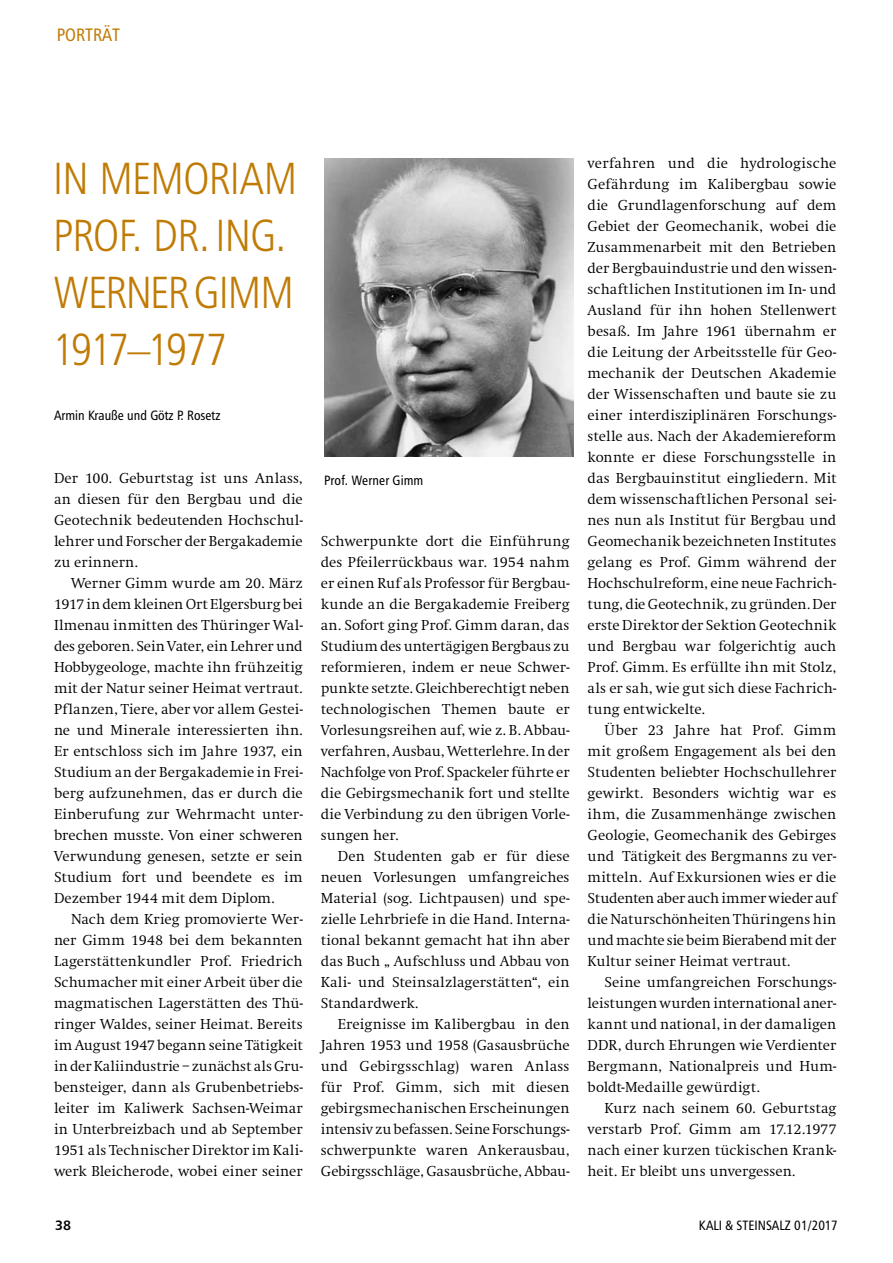
<style>
.page{position:relative;width:893px;height:1263px;background:#fff}
.page>*{position:absolute;margin:0;border:0;box-sizing:border-box;transform-origin:0 0}
.t1{font:45px/57px "Humanist 777 BT Light Condensed B";letter-spacing:-.02em;color:#c07b04}
.t2{font:18px "Humanist 777 BT Roman Condensed B";color:#c07b04}
.t3{font:300 15px/21px "Swift EF";color:#000;text-align:justify}
.t4{font:13.5px "Humanist 777 BT Roman Condensed B";color:#000}
.t5{font:13.5px "Humanist 777 BT Bold B";color:#000}
</style>
<div class="page">
<img style="left:324px;top:159px;width:250px;height:297px">
<p class="t2" style="left:57px;top:24px;width:65px">porträt</p>
<h1 class="t1" style="left:53px;top:149px;width:246px">IN MEMORIAM<br>PROF. DR. ING.<br>WERNERGIMM<br>1917–1977</h1>
<p class="t4" style="left:54px;top:407px;width:168px">Armin Krauße und Götz P. Rosetz</p>
<p class="t3" style="left:54px;top:468px;width:250px">Der 100. Geburtstag ist uns Anlass, an diesen für den Bergbau und die Geotechnik bedeutenden Hochschul&shy;lehrer und Forscher der Bergakademie zu erinnern.</p>
<p class="t3" style="left:54px;top:573px;width:250px;text-indent:17px">Werner Gimm wurde am 20. März 1917 in dem kleinen Ort Elgersburg bei Ilmenau inmitten des Thüringer Wal&shy;des geboren. Sein Vater, ein Lehrer und Hobbygeologe, machte ihn frühzeitig mit der Natur seiner Heimat vertraut.<br>Pflanzen, Tiere, aber vor allem Gestei&shy;ne und Minerale interessierten ihn.<br>Er entschloss sich im Jahre 1937, ein Studium an der Bergakademie in Frei&shy;berg aufzunehmen, das er durch die Einberufung zur Wehrmacht unter&shy;brechen musste. Von einer schweren Verwundung genesen, setzte er sein Studium fort und beendete es im Dezember 1944 mit dem Diplom.</p>
<p class="t3" style="left:54px;top:909px;width:250px;text-indent:17px">Nach dem Krieg promovierte Wer&shy;ner Gimm 1948 bei dem bekannten Lagerstättenkundler Prof. Friedrich Schumacher mit einer Arbeit über die magmatischen Lagerstätten des Thü&shy;ringer Waldes, seiner Heimat. Bereits im August 1947 begann seine Tätigkeit in der Kaliindustrie – zunächst als Gru&shy;bensteiger, dann als Grubenbetriebs&shy;leiter im Kaliwerk Sachsen-Weimar in Unterbreizbach und ab September 1951 als Technischer Direktor im Kali&shy;werk Bleicherode, wobei einer seiner</p>
<p class="t4" style="left:324px;top:472px;width:101px">Prof. Werner Gimm</p>
<p class="t3" style="left:321px;top:531px;width:250px">Schwerpunkte dort die Einführung des Pfeilerrückbaus war. 1954 nahm er einen Ruf als Professor für Bergbau&shy;kunde an die Bergakademie Freiberg an. Sofort ging Prof. Gimm daran, das Studium des untertägigen Bergbaus zu reformieren, indem er neue Schwer&shy;punkte setzte. Gleichberechtigt neben technologischen Themen baute er Vorlesungsreihen auf, wie z. B. Abbau&shy;verfahren, Ausbau, Wetterlehre. In der Nachfolge von Prof. Spackeler führte er die Gebirgsmechanik fort und stellte die Verbindung zu den übrigen Vorle&shy;sungen her.</p>
<p class="t3" style="left:321px;top:846px;width:250px;text-indent:17px">Den Studenten gab er für diese neuen Vorlesungen umfangreiches Material (sog. Lichtpausen) und spe&shy;zielle Lehrbriefe in die Hand. Interna&shy;tional bekannt gemacht hat ihn aber das Buch „ Aufschluss und Abbau von Kali- und Steinsalzlagerstätten“, ein Standardwerk.</p>
<p class="t3" style="left:321px;top:1014px;width:250px;text-indent:17px">Ereignisse im Kalibergbau in den Jahren 1953 und 1958 (Gasausbrüche und Gebirgsschlag) waren Anlass für Prof. Gimm, sich mit diesen gebirgsmechanischen Erscheinungen intensiv zu befassen. Seine Forschungs&shy;schwerpunkte waren Ankerausbau, Gebirgsschläge, Gasausbrüche, Abbau-</p>
<p class="t3" style="left:588px;top:153px;width:250px">verfahren und die hydrologische Gefährdung im Kalibergbau sowie die Grundlagenforschung auf dem Gebiet der Geomechanik, wobei die Zusammenarbeit mit den Betrieben der Bergbauindustrie und den wissen&shy;schaftlichen Institutionen im In- und Ausland für ihn hohen Stellenwert besaß. Im Jahre 1961 übernahm er die Leitung der Arbeitsstelle für Geo&shy;mechanik der Deutschen Akademie der Wissenschaften und baute sie zu einer interdisziplinären Forschungs&shy;stelle aus. Nach der Akademiereform konnte er diese Forschungsstelle in das Bergbauinstitut eingliedern. Mit dem wissenschaftlichen Personal sei&shy;nes nun als Institut für Bergbau und Geomechanik bezeichneten Institutes gelang es Prof. Gimm während der Hochschulreform, eine neue Fachrich&shy;tung, die Geotechnik, zu gründen. Der erste Direktor der Sektion Geotechnik und Bergbau war folgerichtig auch Prof. Gimm. Es erfüllte ihn mit Stolz, als er sah, wie gut sich diese Fachrich&shy;tung entwickelte.</p>
<p class="t3" style="left:588px;top:720px;width:250px;text-indent:17px">Über 23 Jahre hat Prof. Gimm mit großem Engagement als bei den Studenten beliebter Hochschullehrer gewirkt. Besonders wichtig war es ihm, die Zusammenhänge zwischen Geologie, Geomechanik des Gebirges und Tätigkeit des Bergmanns zu ver&shy;mitteln. Auf Exkursionen wies er die Studenten aber auch immer wieder auf die Naturschönheiten Thüringens hin und machte sie beim Bierabend mit der Kultur seiner Heimat vertraut.</p>
<p class="t3" style="left:588px;top:972px;width:250px;text-indent:17px">Seine umfangreichen Forschungs&shy;leistungen wurden international aner&shy;kannt und national, in der damaligen DDR, durch Ehrungen wie Verdienter Bergmann, Nationalpreis und Hum&shy;boldt-Medaille gewürdigt.</p>
<p class="t3" style="left:588px;top:1098px;width:250px;text-indent:17px">Kurz nach seinem 60. Geburtstag verstarb Prof. Gimm am 17.12.1977 nach einer kurzen tückischen Krank&shy;heit. Er bleibt uns unvergessen.</p>
<p class="t5" style="left:55px;top:1216px;width:18px">38</p>
<p class="t4" style="left:699px;top:1216px;width:67px">Kali &amp; Steinsal</p>
<p class="t4" style="left:785px;top:1216px;width:54px">z 01/2017</p>
</div>
